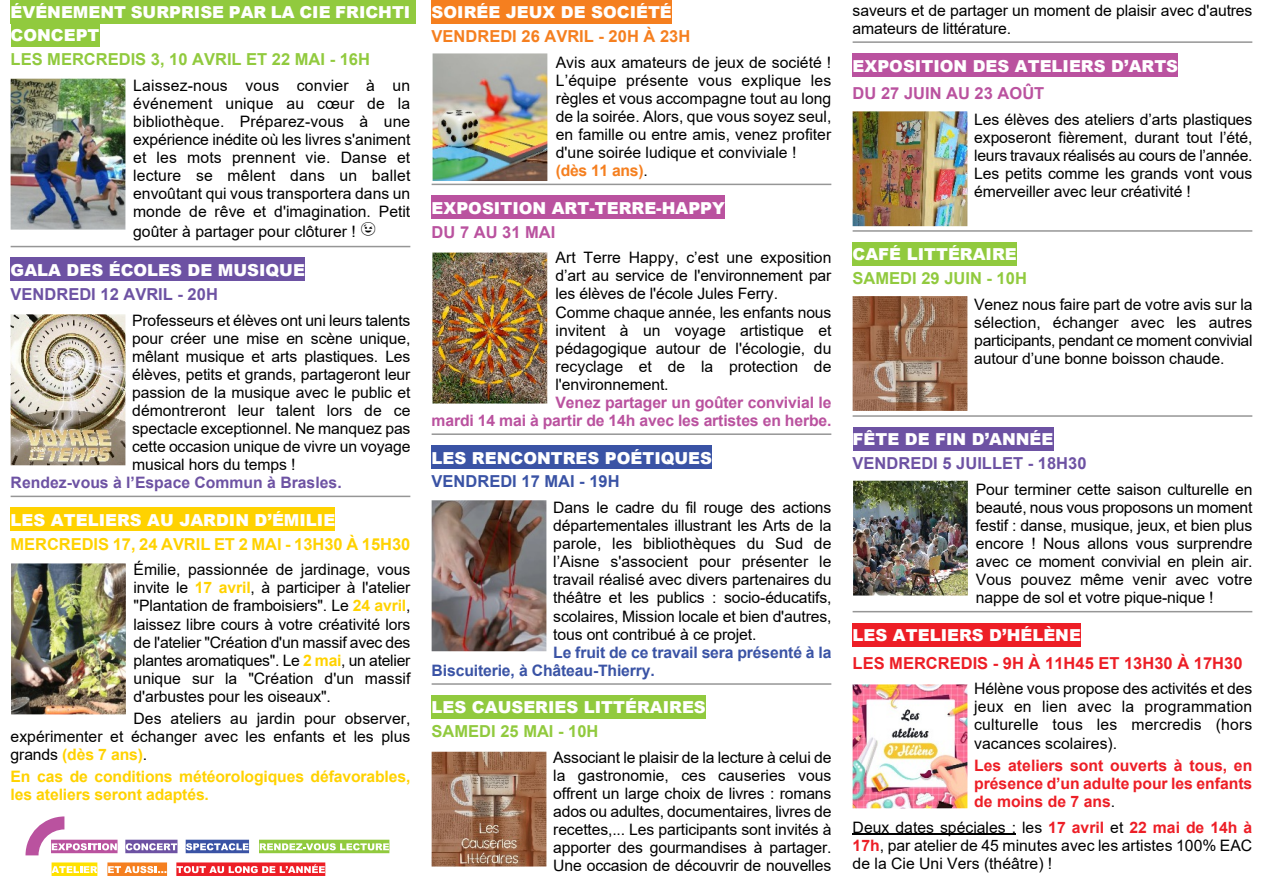
<style>
.page{position:relative;width:1263px;height:893px;background:#fff}
.page>*{position:absolute;margin:0;border:0;box-sizing:border-box;transform-origin:0 0}
.t1{font:900 16.5px/23.2px "Arial";color:#fff}
.t2{font:700 16.5px "Arial";color:#91ca3e}
.t3{font:700 16.5px "Arial";color:#6d52a3}
.t4{font:700 16.5px "Arial";letter-spacing:-.005em;color:#ffd200}
.t5{font:700 16.5px "Arial";color:#ed1e26}
.t6{font:700 16.5px "Arial";color:#ba529f}
.t7{font:700 16.5px "Arial";color:#f57f1f}
.t8{font:700 16.5px "Arial";color:#3a53a5}
.t9{font:15.75px/18px "Arial";color:#000;text-align:justify}
.t10{font:700 15.75px/18px "Arial";letter-spacing:-.01em;color:#ba529f;text-align:right}
.t11{font:700 15.75px/18px "Arial";color:#ed1e26;text-align:justify}
.t12{font:700 15.75px/18px "Arial";letter-spacing:-.01em;color:#ffd200}
.t13{font:700 15.75px/18px "Arial";letter-spacing:-.01em;color:#3a53a5}
.t14{font:700 15.75px "Arial";color:#6d52a3}
.s1{font-weight:700;color:#ffd200}
.s2{font-weight:700;color:#f57f1f}
.s3{font-weight:400;color:#000}
.s4{font-weight:700;color:#ed1e26}
</style>
<div class="page">
<div style="left:11px;top:0;width:399px;height:23px;background:#91ca3e"></div>
<div style="left:410px;top:0;width:6px;height:23px;background:#91ca3e"></div>
<div style="left:11px;top:23px;width:89px;height:24px;background:#91ca3e"></div>
<div style="left:11px;top:258px;width:294px;height:23px;background:#6d52a3"></div>
<div style="left:11px;top:508px;width:324px;height:23px;background:#ffd200"></div>
<hr style="left:11px;top:246px;width:399px;height:1px;background:#969696">
<hr style="left:11px;top:496px;width:399px;height:1px;background:#969696">
<img style="left:11px;top:79px;width:114px;height:151px">
<img style="left:11px;top:314px;width:114px;height:151px">
<img style="left:11px;top:563px;width:115px;height:151px">
<div style="left:853px;top:53px;width:325px;height:24px;background:#ba529f"></div>
<div style="left:853px;top:242px;width:164px;height:23px;background:#91ca3e"></div>
<div style="left:853px;top:427px;width:200px;height:24px;background:#6d52a3"></div>
<div style="left:853px;top:623px;width:228px;height:23px;background:#ed1e26"></div>
<hr style="left:853px;top:41px;width:399px;height:2px;background:#969696">
<hr style="left:853px;top:230px;width:399px;height:2px;background:#969696">
<hr style="left:853px;top:415px;width:399px;height:2px;background:#969696">
<hr style="left:853px;top:611px;width:399px;height:1px;background:#969696">
<hr style="left:853px;top:834px;width:163px;height:1px;background:#000">
<img style="left:853px;top:111px;width:114px;height:115px">
<img style="left:853px;top:296px;width:114px;height:115px">
<img style="left:853px;top:481px;width:115px;height:114px">
<img style="left:853px;top:684px;width:114px;height:124px">
<div style="left:432px;top:0;width:240px;height:23px;background:#f57f1f"></div>
<div style="left:432px;top:196px;width:293px;height:23px;background:#ba529f"></div>
<div style="left:432px;top:445px;width:280px;height:24px;background:#3a53a5"></div>
<div style="left:432px;top:695px;width:274px;height:23px;background:#91ca3e"></div>
<hr style="left:432px;top:184px;width:399px;height:1px;background:#969696">
<hr style="left:432px;top:433px;width:399px;height:2px;background:#969696">
<hr style="left:432px;top:683px;width:399px;height:2px;background:#969696">
<img style="left:433px;top:53px;width:114px;height:128px">
<img style="left:432px;top:253px;width:115px;height:151px">
<img style="left:432px;top:500px;width:114px;height:151px">
<img style="left:432px;top:752px;width:114px;height:114px">
<div style="left:51px;top:840px;width:67px;height:13px;background:#d9a0ca"></div>
<div style="left:125px;top:840px;width:53px;height:13px;background:#6d52a3"></div>
<svg style="left:126px;top:843px;width:51px;height:7px"></svg>
<svg style="left:186px;top:840px;width:63px;height:13px"></svg>
<svg style="left:186px;top:843px;width:63px;height:7px"></svg>
<svg style="left:259px;top:840px;width:130px;height:13px"></svg>
<svg style="left:260px;top:843px;width:129px;height:7px"></svg>
<div style="left:52px;top:862px;width:45px;height:14px;background:#ffe100"></div>
<svg style="left:52px;top:866px;width:45px;height:7px"></svg>
<div style="left:107px;top:862px;width:60px;height:14px;background:#f57f1f"></div>
<svg style="left:108px;top:866px;width:58px;height:7px"></svg>
<div style="left:176px;top:862px;width:149px;height:14px;background:#ed1e26"></div>
<svg style="left:177px;top:864px;width:148px;height:9px"></svg>
<svg style="left:26px;top:816px;width:91px;height:39px"></svg>
<p class="t1" style="left:11px;top:2px;width:401px">ÉVÉNEMENT SURPRISE PAR LA CIE FRICHTI<br>CONCEPT</p>
<p class="t2" style="left:11px;top:53px;width:361px">LES MERCREDIS 3, 10 AVRIL ET 22 MAI - 16H</p>
<p class="t9" style="left:133px;top:78px;width:279px">Laissez-nous vous convier à un événement unique au cœur de la bibliothèque. Préparez-vous à une expérience inédite où les livres s'animent et les mots prennent vie. Danse et lecture se mêlent dans un ballet envoûtant qui vous transportera dans un monde de rêve et d'imagination. Petit</p>
<p class="t9" style="left:133px;top:224px;width:224px">goûter à partager pour clôturer !</p>
<p class="t1" style="left:11px;top:260px;width:296px">GALA DES ÉCOLES DE MUSIQUE</p>
<p class="t3" style="left:11px;top:288px;width:209px">VENDREDI 12 AVRIL - 20H</p>
<p class="t9" style="left:132px;top:312px;width:280px">Professeurs et élèves ont uni leurs talents pour créer une mise en scène unique, mêlant musique et arts plastiques. Les élèves, petits et grands, partageront leur passion de la musique avec le public et démontreront leur talent lors de ce spectacle exceptionnel. Ne manquez pas cette occasion unique de vivre un voyage musical hors du temps !</p>
<p class="t14" style="left:11px;top:477px;width:333px">Rendez-vous à l’Espace Commun à Brasles.</p>
<p class="t1" style="left:11px;top:510px;width:326px">LES ATELIERS AU JARDIN D’ÉMILIE</p>
<p class="t4" style="left:11px;top:538px;width:401px">MERCREDIS 17, 24 AVRIL ET 2 MAI - 13H30 À 15H30</p>
<p class="t9" style="left:134px;top:562px;width:278px">Émilie, passionnée de jardinage, vous invite le <span class="s1">17 avril</span>, à participer à l'atelier "Plantation de framboisiers". Le <span class="s1">24 avril</span>, laissez libre cours à votre créativité lors de l'atelier "Création d'un massif avec des plantes aromatiques". Le <span class="s1">2 mai</span>, un atelier unique sur la "Création d'un massif d'arbustes pour les oiseaux".</p>
<p class="t9" style="left:11px;top:710px;width:401px;text-indent:123px">Des ateliers au jardin pour observer, expérimenter et échanger avec les enfants et les plus grands <span class="s1">(dès 7 ans)</span>.</p>
<p class="t12" style="left:11px;top:768px;width:401px">En cas de conditions météorologiques défavorables, les ateliers seront adaptés.</p>
<p class="t1" style="left:432px;top:2px;width:242px">SOIRÉE JEUX DE SOCIÉTÉ</p>
<p class="t7" style="left:432px;top:30px;width:260px">VENDREDI 26 AVRIL - 20H À 23H</p>
<p class="t9" style="left:556px;top:55px;width:277px;text-align:left">Avis aux amateurs de jeux de société !<br>L’équipe présente vous explique les règles et vous accompagne tout au long de la soirée. Alors, que vous soyez seul, en famille ou entre amis, venez profiter d'une soirée ludique et conviviale ! <span class="s2">(dès 11 ans)</span>.</p>
<p class="t1" style="left:432px;top:198px;width:295px">EXPOSITION ART-TERRE-HAPPY</p>
<p class="t6" style="left:432px;top:226px;width:125px">DU 7 AU 31 MAI</p>
<p class="t9" style="left:556px;top:250px;width:277px;text-align:left">Art Terre Happy, c’est une exposition d’art au service de l'environnement par les élèves de l'école Jules Ferry.<br>Comme chaque année, les enfants nous invitent à un voyage artistique et pédagogique autour de l'écologie, du recyclage et de la protection de l'environnement.</p>
<p class="t10" style="left:432px;top:395px;width:401px">Venez partager un goûter convivial le<br>mardi 14 mai à partir de 14h avec les artistes en herbe.</p>
<p class="t1" style="left:432px;top:448px;width:282px">LES RENCONTRES POÉTIQUES</p>
<p class="t8" style="left:432px;top:475px;width:189px">VENDREDI 17 MAI - 19H</p>
<p class="t9" style="left:553px;top:500px;width:280px">Dans le cadre du fil rouge des actions départementales illustrant les Arts de la parole, les bibliothèques du Sud de l’Aisne s'associent pour présenter le travail réalisé avec divers partenaires du théâtre et les publics : socio-éducatifs, scolaires, Mission locale et bien d'autres, tous ont contribué à ce projet.</p>
<p class="t13" style="left:432px;top:644px;width:401px;text-indent:122px">Le fruit de ce travail sera présenté à la<br>Biscuiterie, à Château-Thierry.</p>
<p class="t1" style="left:432px;top:698px;width:276px">LES CAUSERIES LITTÉRAIRES</p>
<p class="t2" style="left:432px;top:725px;width:168px">SAMEDI 25 MAI - 10H</p>
<p class="t9" style="left:553px;top:750px;width:280px">Associant le plaisir de la lecture à celui de la gastronomie, ces causeries vous offrent un large choix de livres : romans ados ou adultes, documentaires, livres de recettes,... Les participants sont invités à apporter des gourmandises à partager.<br>Une occasion de découvrir de nouvelles</p>
<p class="t9" style="left:853px;top:3px;width:401px">saveurs et de partager un moment de plaisir avec d'autres amateurs de littérature.</p>
<p class="t1" style="left:853px;top:56px;width:327px">EXPOSITION DES ATELIERS D’ARTS</p>
<p class="t6" style="left:853px;top:87px;width:193px">DU 27 JUIN AU 23 AOÛT</p>
<p class="t9" style="left:974px;top:112px;width:280px">Les élèves des ateliers d’arts plastiques exposeront fièrement, durant tout l’été, leurs travaux réalisés au cours de l’année.<br>Les petits comme les grands vont vous émerveiller avec leur créativité !</p>
<p class="t1" style="left:853px;top:245px;width:166px">CAFÉ LITTÉRAIRE</p>
<p class="t2" style="left:853px;top:272px;width:176px">SAMEDI 29 JUIN - 10H</p>
<p class="t9" style="left:974px;top:297px;width:280px">Venez nous faire part de votre avis sur la sélection, échanger avec les autres participants, pendant ce moment convivial autour d’une bonne boisson chaude.</p>
<p class="t1" style="left:853px;top:430px;width:202px">FÊTE DE FIN D’ANNÉE</p>
<p class="t3" style="left:853px;top:457px;width:235px">VENDREDI 5 JUILLET - 18H30</p>
<p class="t9" style="left:976px;top:482px;width:278px">Pour terminer cette saison culturelle en beauté, nous vous proposons un moment festif : danse, musique, jeux, et bien plus encore ! Nous allons vous surprendre avec ce moment convivial en plein air.<br>Vous pouvez même venir avec votre nappe de sol et votre pique-nique !</p>
<p class="t1" style="left:853px;top:625px;width:230px">LES ATELIERS D’HÉLÈNE</p>
<p class="t5" style="left:853px;top:657px;width:391px">LES MERCREDIS - 9H À 11H45 ET 13H30 À 17H30</p>
<p class="t9" style="left:974px;top:681px;width:280px">Hélène vous propose des activités et des jeux en lien avec la programmation culturelle tous les mercredis (hors vacances scolaires).</p>
<p class="t11" style="left:974px;top:758px;width:280px">Les ateliers sont ouverts à tous, en présence d’un adulte pour les enfants de moins de 7 ans<span class="s3">.</span></p>
<p class="t9" style="left:853px;top:820px;width:401px">Deux dates spéciales : les <span class="s4">17 avril</span> et <span class="s4">22 mai de 14h à 17h</span>, par atelier de 45 minutes avec les artistes 100% EAC de la Cie Uni Vers (théâtre) !</p>
</div>
